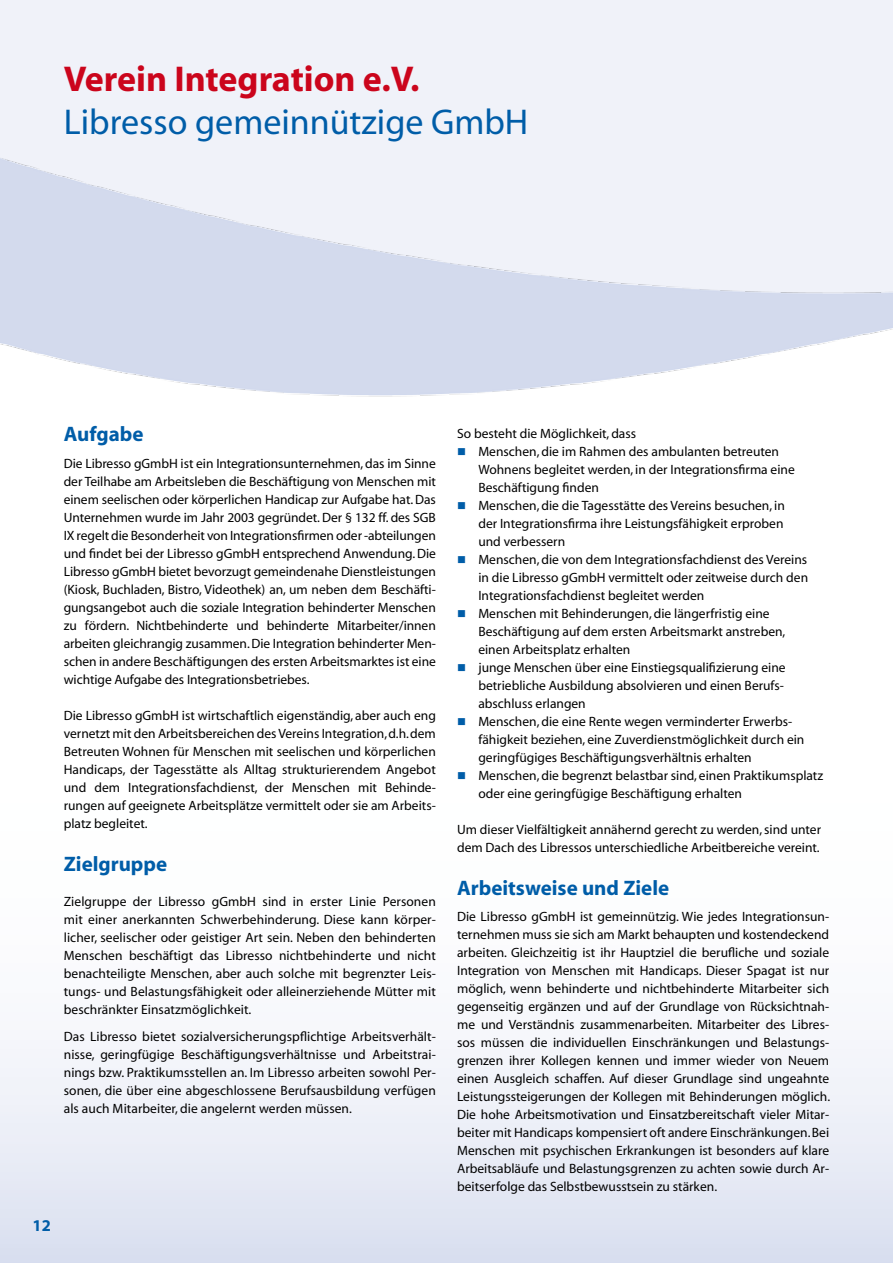
<style>
.page{position:relative;width:893px;height:1263px;background:#fff}
.page>*{position:absolute;margin:0;border:0;box-sizing:border-box;transform-origin:0 0}
.t1{font:36px "Myriad";color:#005da8}
.t2{font:700 36px "Myriad";color:#cb051c}
.t3{font:700 21px "Myriad";color:#005da8}
.t4{font:700 16.5px "Myriad";color:#005da8}
.t5{font:13.5px/18px "Myriad";color:#000;text-align:justify}
.t6{font:12px "Wingdings";color:#005da8}
</style>
<div class="page">
<div style="left:0;top:0;width:892px;height:38px;background:#f0f2f9"></div>
<div style="left:0;top:684px;width:893px;height:579px;background:linear-gradient(to bottom,#fff,#e3e7f3)"></div>
<svg style="left:892px;top:0;width:1px;height:38px"></svg>
<svg style="left:892px;top:684px;width:1px;height:579px"></svg>
<h1 class="t2" style="left:64px;top:60px;width:357px">Verein Integration e.V.</h1>
<h1 class="t1" style="left:64px;top:104px;width:466px">Libresso gemeinnützige GmbH</h1>
<h2 class="t3" style="left:64px;top:423px;width:81px">Aufgabe</h2>
<p class="t5" style="left:64px;top:455px;width:374px">Die Libresso gGmbH ist ein Integrationsunternehmen, das im Sinne der Teilhabe am Arbeitsleben die Beschäftigung von Menschen mit einem seelischen oder körperlichen Handicap zur Aufgabe hat. Das Unternehmen wurde im Jahr 2003 gegründet. Der § 132 ff. des SGB IX regelt die Besonderheit von Integrationsfirmen oder -abteilungen und findet bei der Libresso gGmbH entsprechend Anwendung. Die Libresso gGmbH bietet bevorzugt gemeindenahe Dienstleistungen (Kiosk, Buchladen, Bistro, Videothek) an, um neben dem Beschäfti&shy;gungsangebot auch die soziale Integration behinderter Menschen zu fördern. Nichtbehinderte und behinderte Mitarbeiter/innen arbeiten gleichrangig zusammen. Die Integration behinderter Men&shy;schen in andere Beschäftigungen des ersten Arbeitsmarktes ist eine wichtige Aufgabe des Integrationsbetriebes.</p>
<p class="t5" style="left:64px;top:707px;width:374px">Die Libresso gGmbH ist wirtschaftlich eigenständig, aber auch eng vernetzt mit den Arbeitsbereichen des Vereins Integration, d.h. dem Betreuten Wohnen für Menschen mit seelischen und körperlichen Handicaps, der Tagesstätte als Alltag strukturierendem Angebot und dem Integrationsfachdienst, der Menschen mit Behinde&shy;rungen auf geeignete Arbeitsplätze vermittelt oder sie am Arbeits&shy;platz begleitet.</p>
<h2 class="t3" style="left:64px;top:853px;width:105px">Zielgruppe</h2>
<p class="t5" style="left:64px;top:893px;width:374px">Zielgruppe der Libresso gGmbH sind in erster Linie Personen mit einer anerkannten Schwerbehinderung. Diese kann körper&shy;licher, seelischer oder geistiger Art sein. Neben den behinderten Menschen beschäftigt das Libresso nichtbehinderte und nicht benachteiligte Menschen, aber auch solche mit begrenzter Leis&shy;tungs- und Belastungsfähigkeit oder alleinerziehende Mütter mit beschränkter Einsatzmöglichkeit.</p>
<p class="t5" style="left:64px;top:1028px;width:374px">Das Libresso bietet sozialversicherungspflichtige Arbeitsverhält&shy;nisse, geringfügige Beschäftigungsverhältnisse und Arbeitstrai&shy;nings bzw. Praktikumsstellen an. Im Libresso arbeiten sowohl Per&shy;sonen, die über eine abgeschlossene Berufsausbildung verfügen als auch Mitarbeiter, die angelernt werden müssen.</p>
<p class="t4" style="left:33px;top:1217px;width:18px">12</p>
<p class="t5" style="left:478px;top:425px;width:346px;text-align:left;text-indent:-21px">So besteht die Möglichkeit, dass<br>Menschen, die im Rahmen des ambulanten betreuten Wohnens begleitet werden, in der Integrationsfirma eine Beschäftigung finden<br>Menschen, die die Tagesstätte des Vereins besuchen, in<br>der Integrationsfirma ihre Leistungsfähigkeit erproben<br>und verbessern<br>Menschen, die von dem Integrationsfachdienst des Vereins<br>in die Libresso gGmbH vermittelt oder zeitweise durch den Integrationsfachdienst begleitet werden<br>Menschen mit Behinderungen, die längerfristig eine Beschäftigung auf dem ersten Arbeitsmarkt anstreben,<br>einen Arbeitsplatz erhalten<br>junge Menschen über eine Einstiegsqualifizierung eine betriebliche Ausbildung absolvieren und einen Berufs&shy;abschluss erlangen<br>Menschen, die eine Rente wegen verminderter Erwerbs&shy;fähigkeit beziehen, eine Zuverdienstmöglichkeit durch ein geringfügiges Beschäftigungsverhältnis erhalten<br>Menschen, die begrenzt belastbar sind, einen Praktikumsplatz oder eine geringfügige Beschäftigung erhalten</p>
<p class="t5" style="left:457px;top:821px;width:365px">Um dieser Vielfältigkeit annähernd gerecht zu werden, sind unter dem Dach des Libressos unterschiedliche Arbeitbereiche vereint.</p>
<h2 class="t3" style="left:457px;top:877px;width:214px">Arbeitsweise und Ziele</h2>
<p class="t5" style="left:457px;top:908px;width:375px">Die Libresso gGmbH ist gemeinnützig. Wie jedes Integrationsun&shy;ternehmen muss sie sich am Markt behaupten und kostendeckend arbeiten. Gleichzeitig ist ihr Hauptziel die berufliche und soziale Integration von Menschen mit Handicaps. Dieser Spagat ist nur möglich, wenn behinderte und nichtbehinderte Mitarbeiter sich gegenseitig ergänzen und auf der Grundlage von Rücksichtnah&shy;me und Verständnis zusammenarbeiten. Mitarbeiter des Libres&shy;sos müssen die individuellen Einschränkungen und Belastungs&shy;grenzen ihrer Kollegen kennen und immer wieder von Neuem einen Ausgleich schaffen. Auf dieser Grundlage sind ungeahnte Leistungsstei-gerungen der Kollegen mit Behinderungen möglich.<br>Die hohe Arbeitsmotivation und Einsatzbereitschaft vieler Mitar&shy;beiter mit Handicaps kompensiert oft andere Einschränkungen. Bei Menschen mit psychischen Erkrankungen ist besonders auf klare Arbeitsabläufe und Belastungsgrenzen zu achten sowie durch Ar&shy;beitserfolge das Selbstbewusstsein zu stärken.</p>
<p class="t6" style="left:457px;top:445px;width:10px">■</p>
<p class="t6" style="left:457px;top:499px;width:10px">■</p>
<p class="t6" style="left:457px;top:553px;width:10px">■</p>
<p class="t6" style="left:457px;top:607px;width:10px">■</p>
<p class="t6" style="left:457px;top:661px;width:10px">■</p>
<p class="t6" style="left:457px;top:715px;width:10px">■</p>
<p class="t6" style="left:457px;top:769px;width:10px">■</p>
</div>
